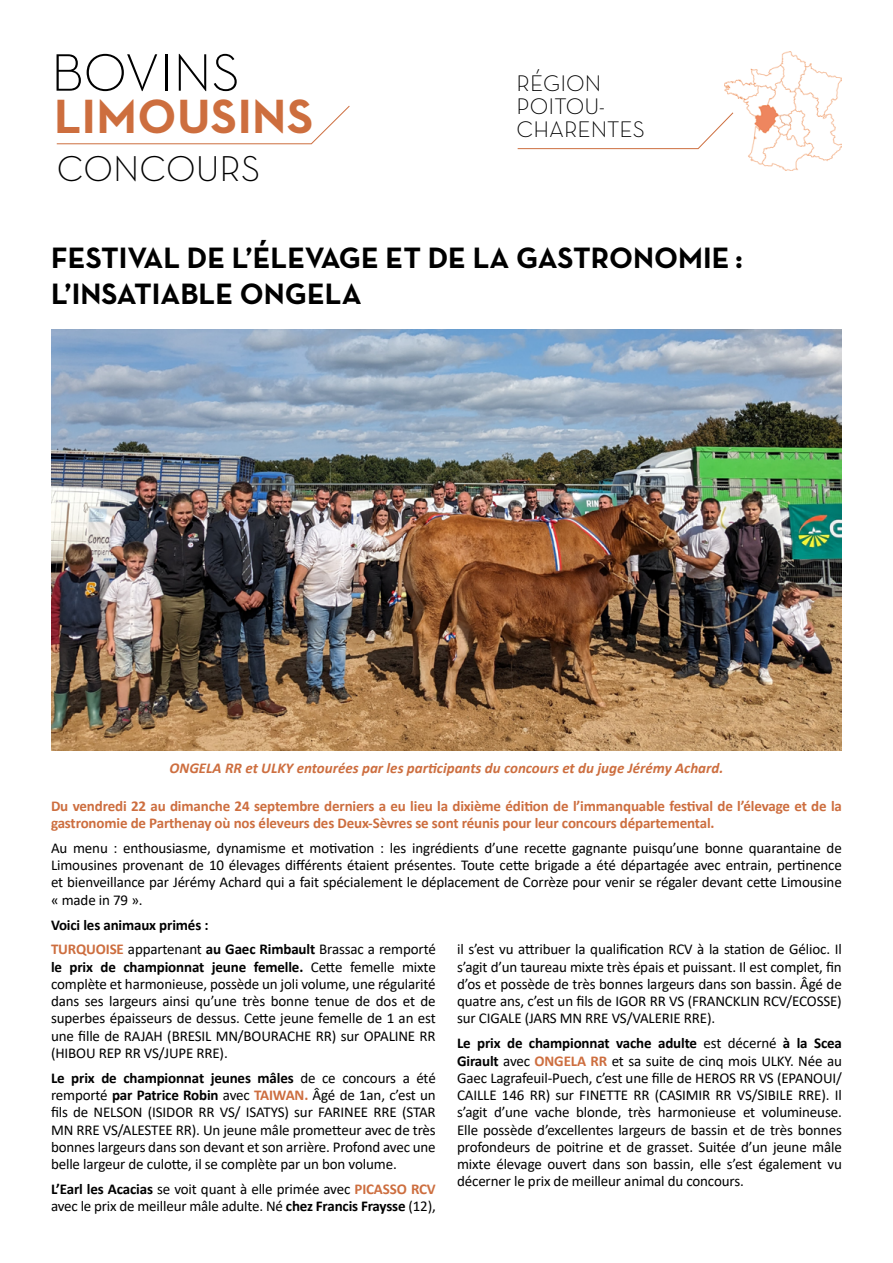
<style>
.page{position:relative;width:893px;height:1263px;background:#fff}
.page>*{position:absolute;margin:0;border:0;box-sizing:border-box;transform-origin:0 0}
.t1{font:300 53.55px "Neutra Text";color:#000}
.t2{font:700 48.9px "Neutra Text";letter-spacing:.01em;color:#cd6e3e}
.t3{font:300 36.6px "Neutra Text";color:#000}
.t4{font:700 30px/36px "Neutra Text";color:#000}
.t5{font:300 22.95px/23px "Neutra Text";color:#000}
.t6{font:15px/17.2px "Calibri";letter-spacing:-.01em;color:#000;text-align:justify}
.t7{font:700 15px/17.2px "Calibri";letter-spacing:-.01em;color:#cd6e3f}
.t8{font:700 15px/24.9px "Calibri";letter-spacing:-.01em;color:#000}
.t9{font:italic 700 15px "Calibri";color:#cd6e3f}
.s1{color:#cd6e3f}
.s2{font-weight:400}
.s3{font-weight:700}
.s4{font-weight:700;color:#cd6e3f}
</style>
<div class="page">
<svg style="left:56px;top:105px;width:294px;height:40px"></svg>
<img style="left:724px;top:51px;width:118px;height:119px">
<svg style="left:517px;top:112px;width:217px;height:37px"></svg>
<img style="left:52px;top:330px;width:789px;height:420px">
<h1 class="t1" style="left:51px;top:40px;width:190px">BOVINS</h1>
<h2 class="t2" style="left:54px;top:86px;width:261px">LIMOUSINS</h2>
<h3 class="t3" style="left:57px;top:147px;width:205px">CONCOURS</h3>
<h3 class="t5" style="left:517px;top:71px;width:130px">RÉGION<br>POITOU-<br>CHARENTES</h3>
<h3 class="t4" style="left:51px;top:239px;width:693px">FESTIVAL DE L’ÉLEVAGE ET DE LA GASTRONOMIE :<br>L’INSATIABLE ONGELA</h3>
<p class="t9" style="left:170px;top:757px;width:555px">ONGELA RR et ULKY entourées par les participants du concours et du juge Jérémy Achard.</p>
<p class="t7" style="left:51px;top:797px;width:792px">Du vendredi 22 au dimanche 24 septembre derniers a eu lieu la dixième édition de l’immanquable festival de l’élevage et de la gastronomie de Parthenay où nos éleveurs des Deux-Sèvres se sont réunis pour leur concours départemental.</p>
<p class="t6" style="left:51px;top:839px;width:792px">Au menu : enthousiasme, dynamisme et motivation : les ingrédients d’une recette gagnante puisqu’une bonne quarantaine de Limousines provenant de 10 élevages différents étaient présentes. Toute cette brigade a été départagée avec entrain, pertinence et bienveillance par Jérémy Achard qui a fait spécialement le déplacement de Corrèze pour venir se régaler devant cette Limousine « made in 79 ».</p>
<p class="t8" style="left:51px;top:912px;width:386px">Voici les animaux primés :<br><span class="s1">TURQUOISE</span> <span class="s2">appartenant</span> au Gaec Rimbault <span class="s2">Brassac a remporté</span></p>
<p class="t6" style="left:51px;top:958px;width:386px"><span class="s3">le prix de championnat jeune femelle.</span> Cette femelle mixte complète et harmonieuse, possède un joli volume, une régularité dans ses largeurs ainsi qu’une très bonne tenue de dos et de superbes épaisseurs de dessus. Cette jeune femelle de 1 an est une fille de RAJAH (BRESIL MN/BOURACHE RR) sur OPALINE RR (HIBOU REP RR VS/JUPE RRE).</p>
<p class="t6" style="left:51px;top:1069px;width:386px"><span class="s3">Le prix de championnat jeunes mâles</span> de ce concours a été remporté <span class="s3">par Patrice Robin</span> avec <span class="s4">TAIWAN.</span> Âgé de 1an, c’est un fils de NELSON (ISIDOR RR VS/ ISATYS) sur FARINEE RRE (STAR MN RRE VS/ALESTEE RR). Un jeune mâle prometteur avec de très bonnes largeurs dans son devant et son arrière. Profond avec une belle largeur de culotte, il se complète par un bon volume.</p>
<p class="t6" style="left:51px;top:1180px;width:386px"><span class="s3">L’Earl les Acacias</span> se voit quant à elle primée avec <span class="s4">PICASSO RCV </span>avec le prix de meilleur mâle adulte. Né <span class="s3">chez Francis Fraysse</span> (12),</p>
<p class="t6" style="left:457px;top:940px;width:386px">il s’est vu attribuer la qualification RCV à la station de Gélioc. Il s’agit d’un taureau mixte très épais et puissant. Il est complet, fin d’os et possède de très bonnes largeurs dans son bassin. Âgé de quatre ans, c’est un fils de IGOR RR VS (FRANCKLIN RCV/ECOSSE) sur CIGALE (JARS MN RRE VS/VALERIE RRE).</p>
<p class="t6" style="left:457px;top:1034px;width:386px"><span class="s3">Le prix de championnat vache adulte</span> est décerné <span class="s3">à la Scea Girault</span> avec <span class="s4">ONGELA RR</span> et sa suite de cinq mois ULKY. Née au Gaec Lagrafeuil-Puech, c’est une fille de HEROS RR VS (EPANOUI/ CAILLE 146 RR) sur FINETTE RR (CASIMIR RR VS/SIBILE RRE). Il s’agit d’une vache blonde, très harmonieuse et volumineuse.<br>Elle possède d’excellentes largeurs de bassin et de très bonnes profondeurs de poitrine et de grasset. Suitée d’un jeune mâle mixte élevage ouvert dans son bassin, elle s’est également vu décerner le prix de meilleur animal du concours.</p>
</div>
